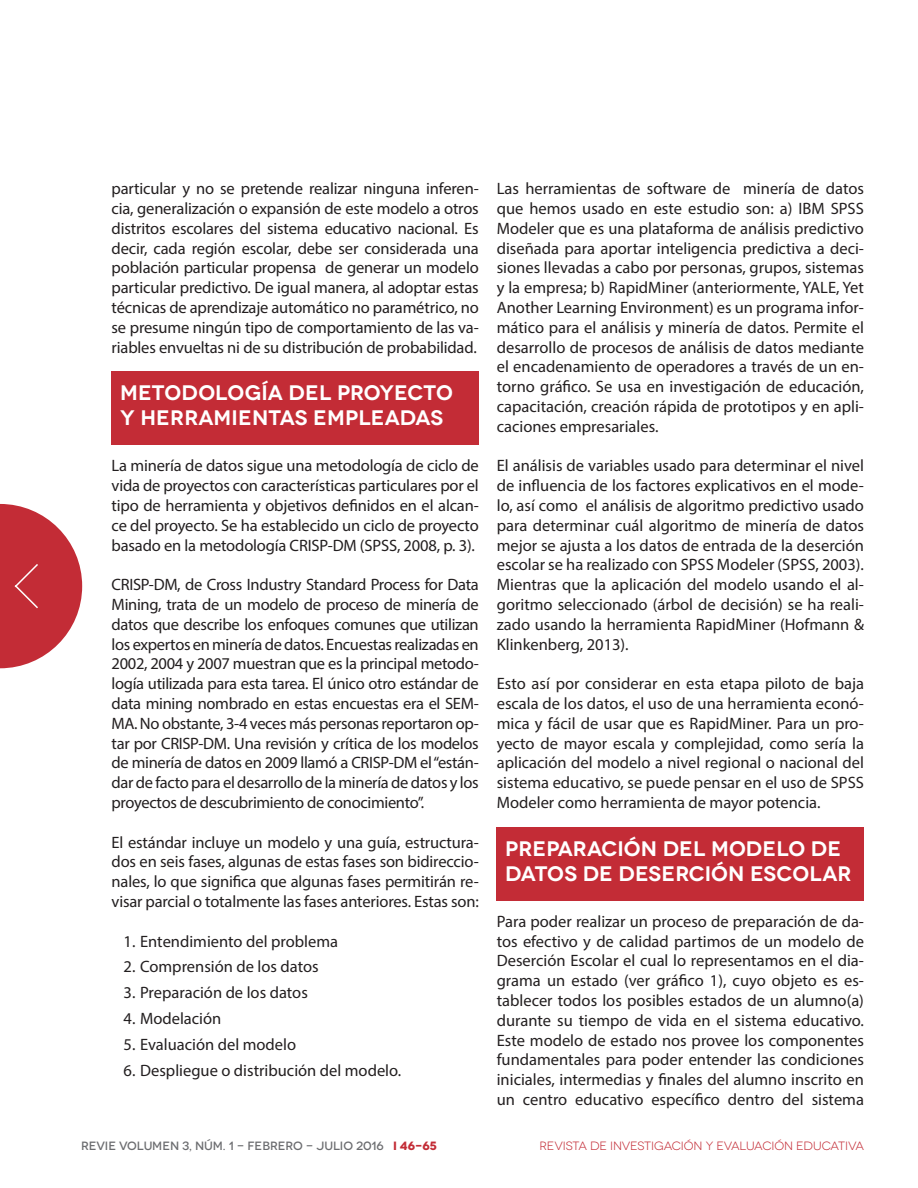
<style>
.page{position:relative;width:918px;height:1188px;background:#fff}
.page>*{position:absolute;margin:0;border:0;box-sizing:border-box;transform-origin:0 0}
.t1{font:600 21px/25.2px "Novecentowide";color:#fff}
.t2{font:16.5px/19.8px "Myriad Pro";color:#231f20;text-align:justify}
.t3{font:500 12px "Novecentowide";color:#6c6d70}
.t4{font:12px "Novecentowide";letter-spacing:-.01em;color:#c32c36}
.s1{font-weight:700;color:#c32c36}
</style>
<div class="page">
<svg style="left:0;top:504px;width:82px;height:164px"></svg>
<div style="left:112px;top:371px;width:367px;height:74px;background:#c32c36"></div>
<div style="left:497px;top:827px;width:367px;height:74px;background:#c32c36"></div>
<p class="t2" style="left:112px;top:178px;width:369px">particular y no se pretende realizar ninguna inferen&shy;cia, generalización o expansión de este modelo a otros distritos escolares del sistema educativo nacional. Es decir, cada región escolar, debe ser considerada una población particular propensa de generar un modelo particular predictivo. De igual manera, al adoptar estas técnicas de aprendizaje automático no paramétrico, no se presume ningún tipo de comportamiento de las va&shy;riables envueltas ni de su distribución de probabilidad.</p>
<p class="t1" style="left:120px;top:380px;width:334px">METODOLOGÍA DEL PROYECTO<br>Y HERRAMIENTAS EMPLEADAS</p>
<p class="t2" style="left:112px;top:456px;width:369px">La minería de datos sigue una metodología de ciclo de vida de proyectos con características particulares por el tipo de herramienta y objetivos definidos en el alcan&shy;ce del proyecto. Se ha establecido un ciclo de proyecto basado en la metodología CRISP-DM (SPSS, 2008, p. 3).</p>
<p class="t2" style="left:112px;top:574px;width:369px">CRISP-DM, de Cross Industry Standard Process for Data Mining, trata de un modelo de proceso de minería de datos que describe los enfoques comunes que utilizan los expertos en minería de datos. Encuestas realizadas en 2002, 2004 y 2007 muestran que es la principal metodo&shy;logía utilizada para esta tarea. El único otro estándar de data mining nombrado en estas encuestas era el SEM-MA. No obstante, 3-4 veces más personas reportaron op&shy;tar por CRISP-DM. Una revisión y crítica de los modelos de minería de datos en 2009 llamó a CRISP-DM el “están&shy;dar de facto para el desarrollo de la minería de datos y los proyectos de descubrimiento de conocimiento”.</p>
<p class="t2" style="left:112px;top:832px;width:369px">El estándar incluye un modelo y una guía, estructura&shy;dos en seis fases, algunas de estas fases son bidireccio&shy;nales, lo que significa que algunas fases permitirán re&shy;visar parcial o totalmente las fases anteriores. Estas son:</p>
<p class="t2" style="left:124px;top:931px;width:216px">1. Entendimiento del problema</p>
<p class="t2" style="left:124px;top:957px;width:197px">2. Comprensión de los datos</p>
<p class="t2" style="left:124px;top:982px;width:186px">3. Preparación de los datos</p>
<p class="t2" style="left:124px;top:1008px;width:99px">4. Modelación</p>
<p class="t2" style="left:124px;top:1034px;width:174px">5. Evaluación del modelo</p>
<p class="t2" style="left:124px;top:1060px;width:279px">6. Despliegue o distribución del modelo.</p>
<p class="t2" style="left:497px;top:179px;width:369px">Las herramientas de software de minería de datos que hemos usado en este estudio son: a) IBM SPSS Modeler que es una plataforma de análisis predictivo diseñada para aportar inteligencia predictiva a deci&shy;siones llevadas a cabo por personas, grupos, sistemas y la empresa; b) RapidMiner (anteriormente, YALE, Yet Another Learning Environment) es un programa infor&shy;mático para el análisis y minería de datos. Permite el desarrollo de procesos de análisis de datos mediante el encadenamiento de operadores a través de un en&shy;torno gráfico. Se usa en investigación de educación, capacitación, creación rápida de prototipos y en apli&shy;caciones empresariales.</p>
<p class="t2" style="left:497px;top:456px;width:369px">El análisis de variables usado para determinar el nivel de influencia de los factores explicativos en el mode&shy;lo, así como el análisis de algoritmo predictivo usado para determinar cuál algoritmo de minería de datos mejor se ajusta a los datos de entrada de la deserción escolar se ha realizado con SPSS Modeler (SPSS, 2003).<br>Mientras que la aplicación del modelo usando el al&shy;goritmo seleccionado (árbol de decisión) se ha reali&shy;zado usando la herramienta RapidMiner (Hofmann &amp; Klinkenberg, 2013).</p>
<p class="t2" style="left:497px;top:674px;width:369px">Esto así por considerar en esta etapa piloto de baja escala de los datos, el uso de una herramienta econó&shy;mica y fácil de usar que es RapidMiner. Para un pro&shy;yecto de mayor escala y complejidad, como sería la aplicación del modelo a nivel regional o nacional del sistema educativo, se puede pensar en el uso de SPSS Modeler como herramienta de mayor potencia.</p>
<p class="t1" style="left:505px;top:836px;width:348px">PREPARACIÓN DEL MODELO DE<br>DATOS DE DESERCIÓN ESCOLAR</p>
<p class="t2" style="left:497px;top:911px;width:369px">Para poder realizar un proceso de preparación de da&shy;tos efectivo y de calidad partimos de un modelo de Deserción Escolar el cual lo representamos en el dia&shy;grama un estado (ver gráfico 1), cuyo objeto es es&shy;tablecer todos los posibles estados de un alumno(a) durante su tiempo de vida en el sistema educativo.<br>Este modelo de estado nos provee los componentes fundamentales para poder entender las condiciones iniciales, intermedias y finales del alumno inscrito en un centro educativo específico dentro del sistema</p>
<p class="t3" style="left:81px;top:1139px;width:358px">REVIE VOLUMEN 3, NÚM. 1 - FEBRERO - JULIO 2016 <span class="s1">i 46-65</span></p>
<p class="t4" style="left:539px;top:1139px;width:326px">REVISTA DE INVESTIGACIÓN Y EVALUACIÓN EDUCATIVA</p>
</div>
